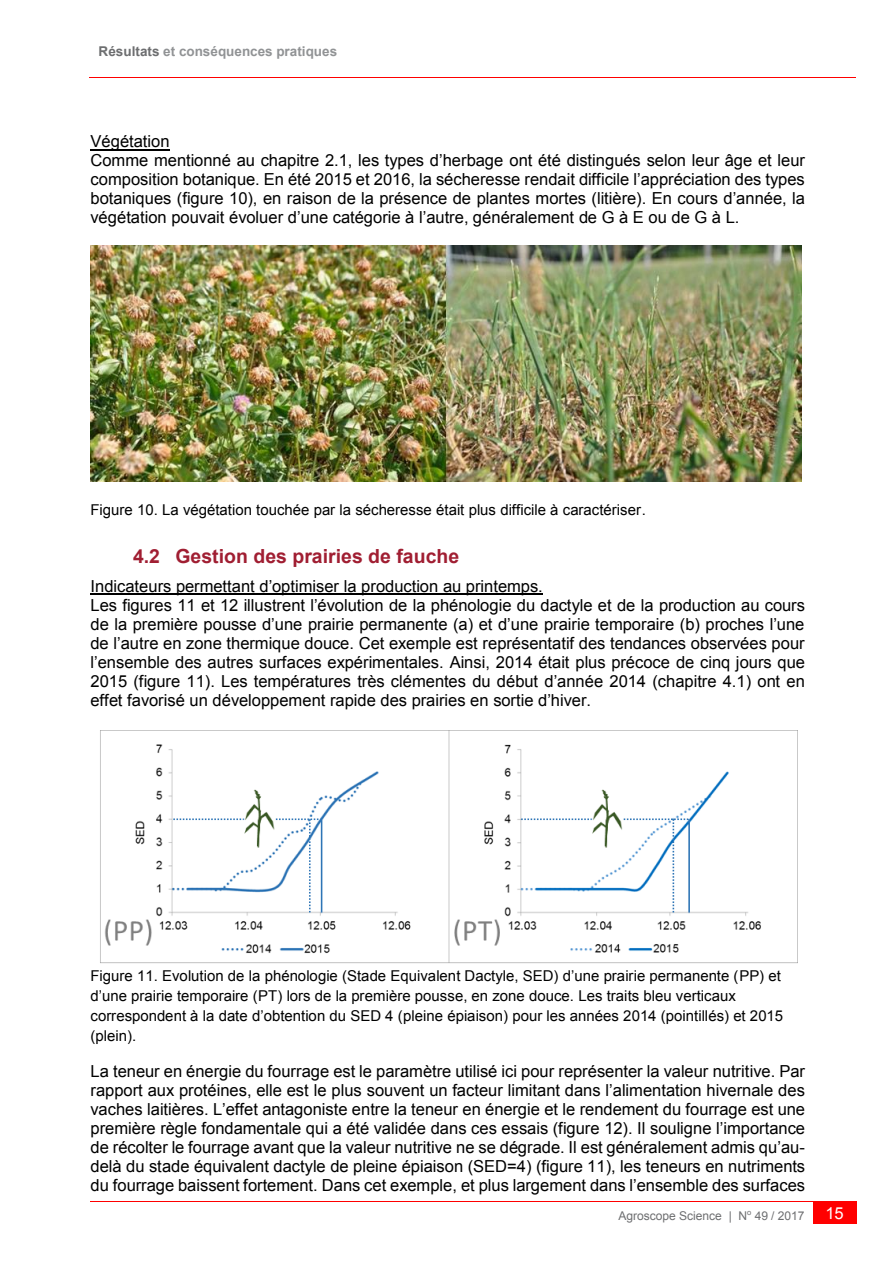
<style>
.page{position:relative;width:893px;height:1263px;background:#fff}
.page>*{position:absolute;margin:0;border:0;box-sizing:border-box;transform-origin:0 0}
.t1{font:700 19.5px "Arial";color:#a01e32}
.t2{font:16.5px/18.9px "Arial";color:#000}
.t3{font:16.5px "Arial";color:#fff}
.t4{font:15px/19.8px "Arial";color:#000}
.t5{font:700 13.5px "Arial";color:#919395}
.t6{font:12px "Arial";letter-spacing:-.005em;color:#6d6e70}
.s1{color:#6d6e70}
</style>
<div class="page">
<hr style="left:89px;top:77px;width:767px;height:1px;background:#f00">
<div style="left:813px;top:1201px;width:43px;height:23px;background:#f00"></div>
<hr style="left:90px;top:1200px;width:723px;height:1px;background:#f00">
<hr style="left:814px;top:1200px;width:42px;height:1px;background:#f00">
<hr style="left:90px;top:149px;width:80px;height:1px;background:#000">
<hr style="left:90px;top:593px;width:453px;height:2px;background:#000">
<img style="left:91px;top:245px;width:710px;height:236px">
<img style="left:100px;top:731px;width:697px;height:233px">
<p class="t5" style="left:99px;top:42px;width:240px"><span class="s1">Résultats</span> et conséquences pratiques</p>
<p class="t2" style="left:90px;top:132px;width:716px">Végétation<br>Comme mentionné au chapitre 2.1, les types d’herbage ont été distingués selon leur âge et leur composition botanique. En été 2015 et 2016, la sécheresse rendait difficile l’appréciation des types botaniques (figure 10), en raison de la présence de plantes mortes (litière). En cours d’année, la végétation pouvait évoluer d’une catégorie à l’autre, généralement de G à E ou de G à L.</p>
<p class="t4" style="left:90px;top:500px;width:557px">Figure 10. La végétation touchée par la sécheresse était plus difficile à caractériser.</p>
<p class="t1" style="left:133px;top:543px;width:328px">4.2 Gestion des prairies de fauche</p>
<p class="t2" style="left:90px;top:576px;width:716px">Indicateurs permettant d’optimiser la production au printemps.<br>Les figures 11 et 12 illustrent l’évolution de la phénologie du dactyle et de la production au cours de la première pousse d’une prairie permanente (a) et d’une prairie temporaire (b) proches l’une de l’autre en zone thermique douce. Cet exemple est représentatif des tendances observées pour l’ensemble des autres surfaces expérimentales. Ainsi, 2014 était plus précoce de cinq jours que 2015 (figure 11). Les températures très clémentes du début d’année 2014 (chapitre 4.1) ont en effet favorisé un développement rapide des prairies en sortie d’hiver.</p>
<p class="t4" style="left:90px;top:966px;width:694px">Figure 11. Evolution de la phénologie (Stade Equivalent Dactyle, SED) d’une prairie permanente (PP) et d’une prairie temporaire (PT) lors de la première pousse, en zone douce. Les traits bleu verticaux correspondent à la date d’obtention du SED 4 (pleine épiaison) pour les années 2014 (pointillés) et 2015 (plein).</p>
<p class="t2" style="left:90px;top:1062px;width:716px;text-align:justify">La teneur en énergie du fourrage est le paramètre utilisé ici pour représenter la valeur nutritive. Par rapport aux protéines, elle est le plus souvent un facteur limitant dans l’alimentation hivernale des vaches laitières. L’effet antagoniste entre la teneur en énergie et le rendement du fourrage est une première règle fondamentale qui a été validée dans ces essais (figure 12). Il souligne l’importance de récolter le fourrage avant que la valeur nutritive ne se dégrade. Il est généralement admis qu’au&shy;delà du stade équivalent dactyle de pleine épiaison (SED=4) (figure 11), les teneurs en nutriments du fourrage baissent fortement. Dans cet exemple, et plus largement dans l’ensemble des surfaces</p>
<p class="t6" style="left:618px;top:1207px;width:188px">Agroscope Science | N<sup>o</sup> 49 / 2017</p>
<p class="t3" style="left:825px;top:1202px;width:20px">15</p>
</div>
